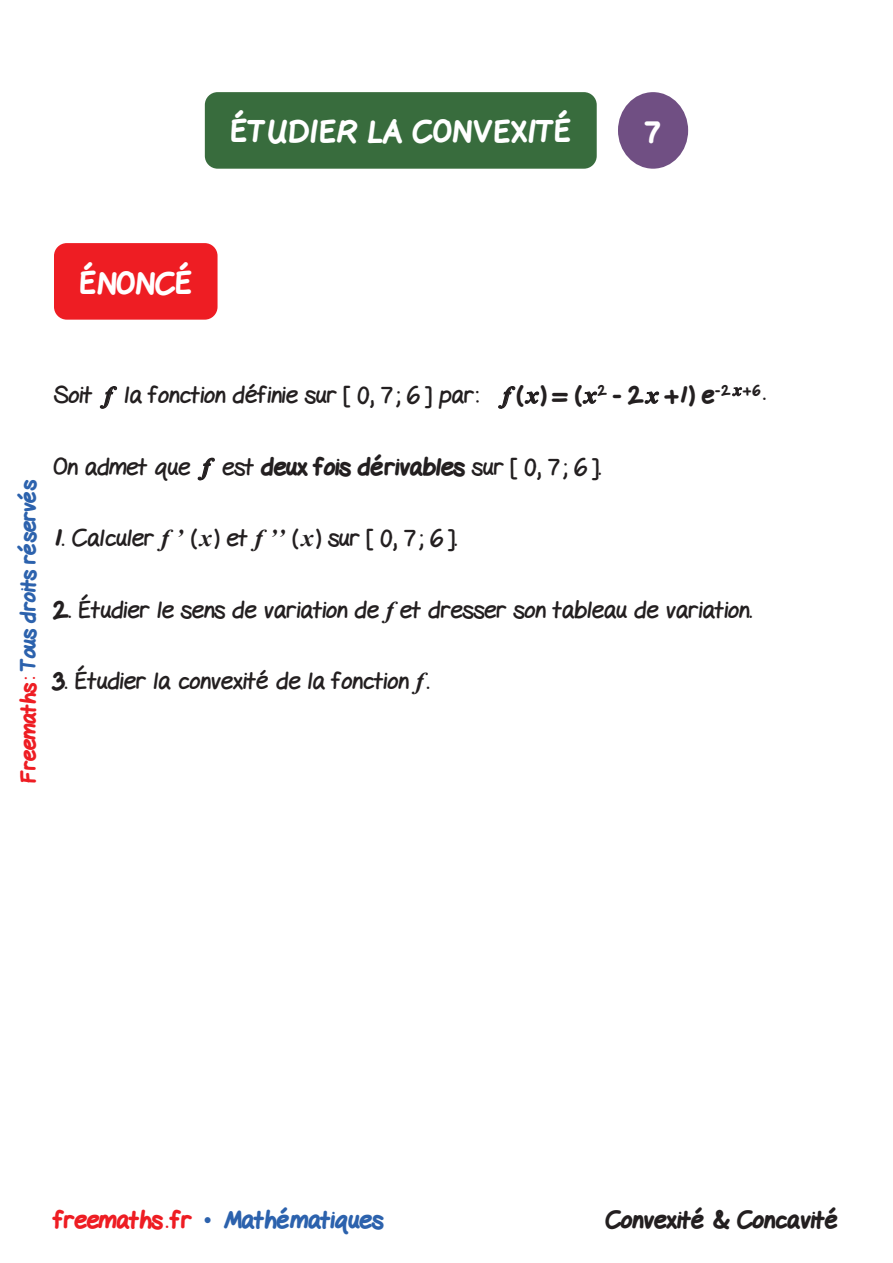
<style>
.page{position:relative;width:893px;height:1263px;background:#fff}
.page>*{position:absolute;margin:0;border:0;box-sizing:border-box;transform-origin:0 0}
.t1{font:800 30px "Gel Pen";letter-spacing:.02em;color:#fff}
.Texte-Ennonce{font:24px "Gel Pen";color:#231f20}
.t2{font:800 24px "Gel Pen";color:#2c62ad}
.t3{font:800 24px "Gel Pen";color:#231f20}
.t4{font:800 21px "Gel Pen";letter-spacing:-.01em;color:#2c62ad}
.s1{font-family:"Times New Roman";font-weight:700;font-style:italic}
.s2{font-weight:800}
.s3{color:#ee1d23}
.s4{font-family:"Times New Roman";font-weight:400}
</style>
<div class="page">
<div style="left:54px;top:243px;width:164px;height:77px;background:#ee1d23;border-radius:13px"></div>
<div style="left:618px;top:92px;width:70px;height:77px;background:#704f83;border-radius:50%"></div>
<div style="left:205px;top:92px;width:392px;height:77px;background:#386c3d;border-radius:13px"></div>
<svg style="left:732px;top:387px;width:11px;height:10px"></svg>
<p class="t1" style="left:230px;top:109px;width:342px">ÉTUDIER LA CONVEXITÉ</p>
<p class="t1" style="left:645px;top:109px;width:17px">7</p>
<p class="t1" style="left:80px;top:260px;width:114px">ÉNONCÉ</p>
<p class="Texte-Ennonce" style="left:53px;top:375px;width:714px">Soit <span class="s1">f</span> la fonction définie sur [ 0, 7 ; 6 ] par: <span class="s1">f</span> <span class="s2">(</span> <span class="s1">x</span> <span class="s2">) = (</span><span class="s1">x</span><sup>2</sup> <span class="s2">- 2</span><span class="s1">x</span> <span class="s2">+1) e</span><sup>-2</sup> <sup>+6</sup> <span class="s2">.</span></p>
<p class="t4" style="left:12px;top:783px;width:305px;rotate:-90deg"><span class="s3">Freemaths:</span> Tous droits réservés</p>
<p class="Texte-Ennonce" style="left:53px;top:447px;width:549px">On admet que <span class="s1">f</span> est <span class="s2">deux fois dérivables</span> sur [ 0, 7 ; 6 ].</p>
<p class="Texte-Ennonce" style="left:53px;top:518px;width:405px"><span class="s2">1.</span> Calculer <span class="s1">f ’</span> (<span class="s1">x</span>) et <span class="s1">f ’’</span> (<span class="s1">x</span>) sur [ 0, 7 ; 6 ].</p>
<p class="Texte-Ennonce" style="left:53px;top:590px;width:700px"><span class="s2">2.</span> Étudier le sens de variation de <span class="s1">f</span> et dresser son tableau de variation.</p>
<p class="Texte-Ennonce" style="left:53px;top:661px;width:377px"><span class="s2">3.</span> Étudier la convexité de la fonction <span class="s1">f</span>.</p>
<p class="t2" style="left:54px;top:1201px;width:331px"><span class="s3">freemaths . fr</span> <span class="s4">•</span> Mathématiques</p>
<p class="t3" style="left:605px;top:1201px;width:235px">Convexité &amp; Concavité</p>
</div>
